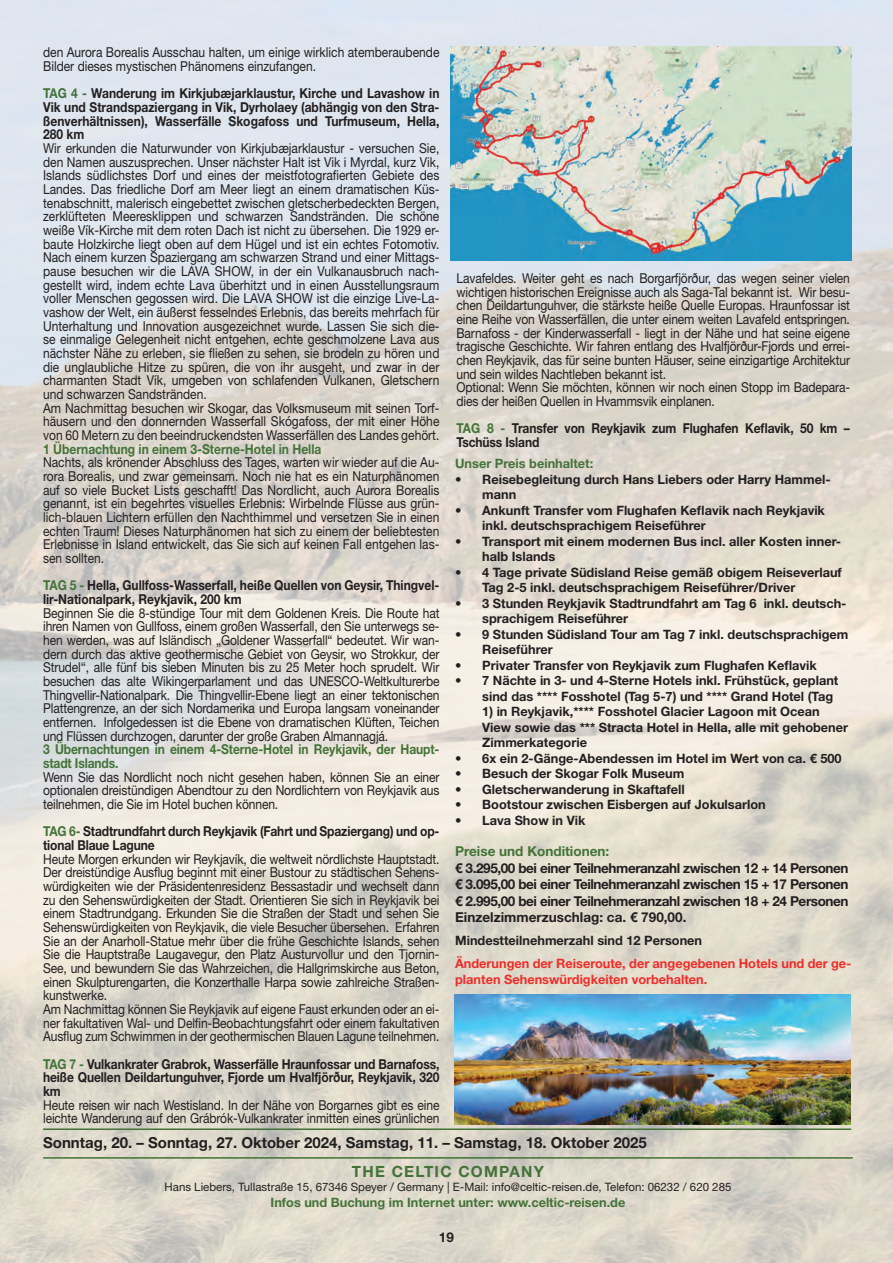
<style>
.page{position:relative;width:893px;height:1263px;background:#fff}
.page>*{position:absolute;margin:0;border:0;box-sizing:border-box;transform-origin:0 0}
.t1{font:700 15.45px "Helvetica Neue LT Std";letter-spacing:.08em;color:#437338}
.t2{font:700 15.15px "Helvetica Neue LT Std";color:#231f20}
.t3{font:13.65px/13.6px "Helvetica Neue LT Std";letter-spacing:-.01em;color:#231f20;scale:.88 1}
.t4{font:700 13.65px/13.6px "Helvetica Neue LT Std";letter-spacing:-.01em;color:#231f20;scale:.88 1}
.t5{font:700 13.65px/16.4px "Helvetica Neue LT Std";letter-spacing:-.01em;color:#231f20;text-align:justify}
.t6{font:700 13.65px/13.6px "Helvetica Neue LT Std";letter-spacing:-.01em;color:#437338;scale:.88 1}
.t7{font:700 13.65px "Helvetica Neue LT Std";letter-spacing:-.01em;color:#437338}
.t8{font:700 13.5px "Helvetica Neue LT Std";color:#231f20}
.t9{font:700 12.9px/15.5px "Helvetica Neue LT Std";color:#231f20}
.t10{font:700 12.9px/15.5px "Helvetica Neue LT Std";color:#ee2d29}
.t11{font:700 12.9px "Helvetica Neue LT Std";color:#437338}
.t12{font:11.55px "Helvetica Neue LT Std";color:#231f20}
.s1{color:#437338}
</style>
<div class="page">
<img style="left:0;top:0;width:893px;height:1263px">
<img style="left:450px;top:47px;width:401px;height:214px">
<hr style="left:43px;top:1157px;width:810px;height:2px;background:#437338">
<hr style="left:43px;top:1128px;width:808px;height:2px;background:#437338">
<img style="left:454px;top:995px;width:396px;height:129px">
<p class="t3" style="left:43px;top:45px;width:452px">den Aurora Borealis Ausschau halten, um einige wirklich atemberaubende<br>Bilder dieses mystischen Phänomens einzufangen.</p>
<p class="t4" style="left:43px;top:86px;width:452px;text-align:justify"><span class="s1">TAG 4 -</span> Wanderung im Kirkjubæjarklaustur, Kirche und Lavashow in Vik und Strandspaziergang in Vik, Dyrholaey (abhängig von den Stra&shy;ßenverhältnissen), Wasserfälle Skogafoss und Turfmuseum, Hella, 280 km</p>
<p class="t3" style="left:43px;top:141px;width:452px">Wir erkunden die Naturwunder von Kirkjubæjarklaustur - versuchen Sie, den Namen auszusprechen. Unser nächster Halt ist Vik i Myrdal, kurz Vik, Islands südlichstes Dorf und eines der meistfotografierten Gebiete des Landes. Das friedliche Dorf am Meer liegt an einem dramatischen Küs&shy;tenabschnitt, malerisch eingebettet zwischen gletscherbedeckten Bergen, zerklüfteten Meeresklippen und schwarzen Sandstränden. Die schöne weiße Vík-Kirche mit dem roten Dach ist nicht zu übersehen. Die 1929 er&shy;baute Holzkirche liegt oben auf dem Hügel und ist ein echtes Fotomotiv.<br>Nach einem kurzen Spaziergang am schwarzen Strand und einer Mittags&shy;pause besuchen wir die LAVA SHOW, in der ein Vulkanausbruch nach&shy;gestellt wird, indem echte Lava überhitzt und in einen Ausstellungsraum voller Menschen gegossen wird. Die LAVA SHOW ist die einzige Live-La&shy;vashow der Welt, ein äußerst fesselndes Erlebnis, das bereits mehrfach für Unterhaltung und Innovation ausgezeichnet wurde. Lassen Sie sich die&shy;se einmalige Gelegenheit nicht entgehen, echte geschmolzene Lava aus nächster Nähe zu erleben, sie fließen zu sehen, sie brodeln zu hören und die unglaubliche Hitze zu spüren, die von ihr ausgeht, und zwar in der charmanten Stadt Vík, umgeben von schlafenden Vulkanen, Gletschern und schwarzen Sandstränden.<br>Am Nachmittag besuchen wir Skogar, das Volksmuseum mit seinen Torf&shy;häusern und den donnernden Wasserfall Skógafoss, der mit einer Höhe von 60 Metern zu den beeindruckendsten Wasserfällen des Landes gehört.</p>
<p class="t6" style="left:43px;top:442px;width:318px">1 Übernachtung in einem 3-Sterne-Hotel in Hella</p>
<p class="t3" style="left:43px;top:455px;width:452px;text-align:justify">Nachts, als krönender Abschluss des Tages, warten wir wieder auf die Au&shy;rora Borealis, und zwar gemeinsam. Noch nie hat es ein Naturphänomen auf so viele Bucket Lists geschafft! Das Nordlicht, auch Aurora Borealis genannt, ist ein begehrtes visuelles Erlebnis: Wirbelnde Flüsse aus grün&shy;lich-blauen Lichtern erfüllen den Nachthimmel und versetzen Sie in einen echten Traum! Dieses Naturphänomen hat sich zu einem der beliebtesten Erlebnisse in Island entwickelt, das Sie sich auf keinen Fall entgehen las&shy;sen sollten.</p>
<p class="t4" style="left:43px;top:578px;width:452px"><span class="s1">TAG 5 -</span> Hella, Gullfoss-Wasserfall, heiße Quellen von Geysir, Thingvel&shy;lir-Nationalpark, Reykjavik, 200 km</p>
<p class="t3" style="left:43px;top:606px;width:452px;text-align:justify">Beginnen Sie die 8-stündige Tour mit dem Goldenen Kreis. Die Route hat ihren Namen von Gullfoss, einem großen Wasserfall, den Sie unterwegs se&shy;hen werden, was auf Isländisch „Goldener Wasserfall“ bedeutet. Wir wan&shy;dern durch das aktive geothermische Gebiet von Geysir, wo Strokkur, der Strudel“, alle fünf bis sieben Minuten bis zu 25 Meter hoch sprudelt. Wir besuchen das alte Wikingerparlament und das UNESCO-Weltkulturerbe Thingvellir-Nationalpark. Die Thingvellir-Ebene liegt an einer tektonischen Plattengrenze, an der sich Nordamerika und Europa langsam voneinander entfernen. Infolgedessen ist die Ebene von dramatischen Klüften, Teichen und Flüssen durchzogen, darunter der große Graben Almannagjá.</p>
<p class="t6" style="left:43px;top:742px;width:452px">3 Übernachtungen in einem 4-Sterne-Hotel in Reykjavik, der Haupt&shy;stadt Islands.</p>
<p class="t3" style="left:43px;top:770px;width:452px;text-align:justify">Wenn Sie das Nordlicht noch nicht gesehen haben, können Sie an einer optionalen dreistündigen Abendtour zu den Nordlichtern von Reykjavik aus teilnehmen, die Sie im Hotel buchen können.</p>
<p class="t4" style="left:43px;top:824px;width:452px"><span class="s1">TAG 6-</span> Stadtrundfahrt durch Reykjavik (Fahrt und Spaziergang) und op&shy;tional Blaue Lagune</p>
<p class="t3" style="left:43px;top:852px;width:452px">Heute Morgen erkunden wir Reykjavík, die weltweit nördlichste Hauptstadt.<br>Der dreistündige Ausflug beginnt mit einer Bustour zu städtischen Sehens&shy;würdigkeiten wie der Präsidentenresidenz Bessastadir und wechselt dann zu den Sehenswürdigkeiten der Stadt. Orientieren Sie sich in Reykjavik bei einem Stadtrundgang. Erkunden Sie die Straßen der Stadt und sehen Sie Sehenswürdigkeiten von Reykjavik, die viele Besucher übersehen. Erfahren Sie an der Anarholl-Statue mehr über die frühe Geschichte Islands, sehen Sie die Hauptstraße Laugavegur, den Platz Austurvollur und den Tjornin-See, und bewundern Sie das Wahrzeichen, die Hallgrimskirche aus Beton, einen Skulpturengarten, die Konzerthalle Harpa sowie zahlreiche Straßen&shy;kunstwerke.<br>Am Nachmittag können Sie Reykjavik auf eigene Faust erkunden oder an ei&shy;ner fakultativen Wal- und Delfin-Beobachtungsfahrt oder einem fakultativen Ausflug zum Schwimmen in der geothermischen Blauen Lagune teilnehmen.</p>
<p class="t4" style="left:43px;top:1057px;width:452px;text-align:justify"><span class="s1">TAG 7 -</span> Vulkankrater Grabrok, Wasserfälle Hraunfossar und Barnafoss, heiße Quellen Deildartunguhver, Fjorde um Hvalfjörður, Reykjavik, 320 km</p>
<p class="t3" style="left:43px;top:1098px;width:452px">Heute reisen wir nach Westisland. In der Nähe von Borgarnes gibt es eine leichte Wanderung auf den Grábrók-Vulkankrater inmitten eines grünlichen</p>
<p class="t2" style="left:43px;top:1133px;width:605px">Sonntag, 20. – Sonntag, 27. Oktober 2024, Samstag, 11. – Samstag, 18. Oktober 2025</p>
<p class="t3" style="left:456px;top:271px;width:449px">Lavafeldes. Weiter geht es nach Borgarfjörður, das wegen seiner vielen wichtigen historischen Ereignisse auch als Saga-Tal bekannt ist. Wir besu&shy;chen Deildartunguhver, die stärkste heiße Quelle Europas. Hraunfossar ist eine Reihe von Wasserfällen, die unter einem weiten Lavafeld entspringen.<br>Barnafoss - der Kinderwasserfall - liegt in der Nähe und hat seine eigene tragische Geschichte. Wir fahren entlang des Hvalfjörður-Fjords und errei&shy;chen Reykjavik, das für seine bunten Häuser, seine einzigartige Architektur und sein wildes Nachtleben bekannt ist.<br>Optional: Wenn Sie möchten, können wir noch einen Stopp im Badepara&shy;dies der heißen Quellen in Hvammsvik einplanen.</p>
<p class="t4" style="left:456px;top:421px;width:449px"><span class="s1">TAG 8 -</span> Transfer von Reykjavik zum Flughafen Keflavik, 50 km –<br>Tschüss Island</p>
<p class="t11" style="left:455px;top:456px;width:140px">Unser Preis beinhaltet:</p>
<p class="t9" style="left:482px;top:471px;width:350px;text-indent:-27px">• Reisebegleitung durch Hans Liebers oder Harry Hammel&shy;mann</p>
<p class="t9" style="left:482px;top:502px;width:344px;text-indent:-27px">• Ankunft Transfer vom Flughafen Keflavik nach Reykjavik inkl. deutschsprachigem Reiseführer</p>
<p class="t9" style="left:482px;top:533px;width:360px;text-indent:-27px">• Transport mit einem modernen Bus incl. aller Kosten inner&shy;halb Islands</p>
<p class="t9" style="left:482px;top:564px;width:361px;text-indent:-27px">• 4 Tage private Südisland Reise gemäß obigem Reiseverlauf<br>Tag 2-5 inkl. deutschsprachigem Reiseführer/Driver</p>
<p class="t9" style="left:482px;top:595px;width:366px;text-indent:-27px">• 3 Stunden Reykjavik Stadtrundfahrt am Tag 6 inkl. deutsch&shy;sprachigem Reiseführer</p>
<p class="t9" style="left:482px;top:626px;width:368px;text-indent:-27px">• 9 Stunden Südisland Tour am Tag 7 inkl. deutschsprachigem<br>Reiseführer</p>
<p class="t9" style="left:455px;top:657px;width:363px">• Privater Transfer von Reykjavik zum Flughafen Keflavik</p>
<p class="t9" style="left:482px;top:672px;width:358px;text-indent:-27px">• 7 Nächte in 3- und 4-Sterne Hotels inkl. Frühstück, geplant sind das **** Fosshotel (Tag 5-7) und **** Grand Hotel (Tag</p>
<p class="t9" style="left:482px;top:703px;width:367px">1) in Reykjavik,**** Fosshotel Glacier Lagoon mit Ocean<br>View sowie das *** Stracta Hotel in Hella, alle mit gehobener<br>Zimmerkategorie</p>
<p class="t9" style="left:455px;top:750px;width:388px">• 6x ein 2-Gänge-Abendessen im Hotel im Wert von ca. € 500</p>
<p class="t9" style="left:455px;top:765px;width:231px">• Besuch der Skogar Folk Museum</p>
<p class="t9" style="left:455px;top:781px;width:231px">• Gletscherwanderung in Skaftafell</p>
<p class="t9" style="left:455px;top:796px;width:312px">• Bootstour zwischen Eisbergen auf Jokulsarlon</p>
<p class="t9" style="left:455px;top:812px;width:132px">• Lava Show in Vik</p>
<p class="t7" style="left:455px;top:843px;width:156px">Preise und Konditionen:</p>
<p class="t5" style="left:455px;top:859px;width:395px">€ 3.295,00 bei einer Teilnehmeranzahl zwischen 12 + 14 Personen € 3.095,00 bei einer Teilnehmeranzahl zwischen 15 + 17 Personen € 2.995,00 bei einer Teilnehmeranzahl zwischen 18 + 24 Personen Einzelzimmerzuschlag: ca. € 790,00.</p>
<p class="t9" style="left:455px;top:932px;width:249px">Mindestteilnehmerzahl sind 12 Personen</p>
<p class="t10" style="left:455px;top:955px;width:398px">Änderungen der Reiseroute, der angegebenen Hotels und der ge&shy;planten Sehenswürdigkeiten vorbehalten.</p>
<p class="t1" style="left:352px;top:1162px;width:193px">THE CELTIC COMPANY</p>
<p class="t12" style="left:165px;top:1180px;width:568px">Hans Liebers, Tullastraße 15, 67346 Speyer / Germany | E-Mail: info@celtic-reisen.de, Telefon: 06232 / 620 285</p>
<p class="t11" style="left:271px;top:1194px;width:356px">Infos und Buchung im Internet unter: www.celtic-reisen.de</p>
<p class="t8" style="left:439px;top:1228px;width:17px">19</p>
</div>
